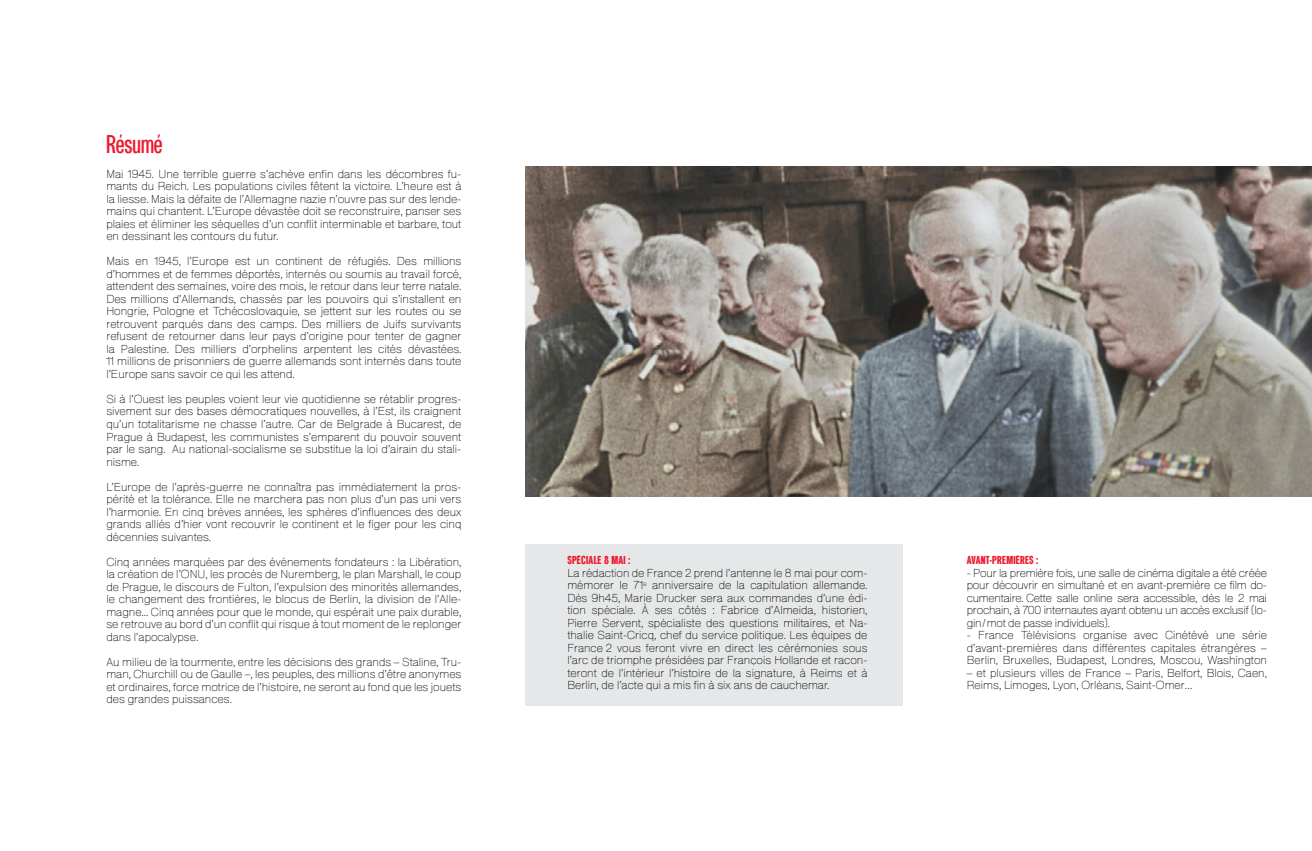
<style>
.page{position:relative;width:1312px;height:851px;background:#fff}
.page>*{position:absolute;margin:0;border:0;box-sizing:border-box;transform-origin:0 0}
.t1{font:25px "FTV Etroit";color:#ed1b2f}
.t2{font:100 11.25px/12.5px "FTV Heldustry";color:#000;text-align:justify}
.t3{font:600 11.25px "FTV Etroit";letter-spacing:.02em;color:#ed1b2f}
</style>
<div class="page">
<img style="left:525px;top:167px;width:786px;height:329px">
<div style="left:525px;top:544px;width:377px;height:161px;background:#e6e7e8"></div>
<h1 class="t1" style="left:106px;top:132px;width:58px">Résumé</h1>
<p class="t2" style="left:106px;top:167px;width:356px">Mai 1945. Une terrible guerre s’achève enfin dans les décombres fu&shy;mants du Reich. Les populations civiles fêtent la victoire. L’heure est à la liesse. Mais la défaite de l’Allemagne nazie n’ouvre pas sur des lende&shy;mains qui chantent. L’Europe dévastée doit se reconstruire, panser ses plaies et éliminer les séquelles d’un conflit interminable et barbare, tout en dessinant les contours du futur.</p>
<p class="t2" style="left:106px;top:255px;width:356px">Mais en 1945, l’Europe est un continent de réfugiés. Des millions d’hommes et de femmes déportés, internés ou soumis au travail forcé, attendent des semaines, voire des mois, le retour dans leur terre natale.<br>Des millions d’Allemands, chassés par les pouvoirs qui s’installent en Hongrie, Pologne et Tchécoslovaquie, se jettent sur les routes ou se retrouvent parqués dans des camps. Des milliers de Juifs survivants refusent de retourner dans leur pays d’origine pour tenter de gagner la Palestine. Des milliers d’orphelins arpentent les cités dévastées.<br>11 millions de prisonniers de guerre allemands sont internés dans toute l’Europe sans savoir ce qui les attend.</p>
<p class="t2" style="left:106px;top:392px;width:356px">Si à l’Ouest les peuples voient leur vie quotidienne se rétablir progres&shy;sivement sur des bases démocratiques nouvelles, à l’Est, ils craignent qu’un totalitarisme ne chasse l’autre. Car de Belgrade à Bucarest, de Prague à Budapest, les communistes s’emparent du pouvoir souvent par le sang. Au national-socialisme se substitue la loi d’airain du stali&shy;nisme.</p>
<p class="t2" style="left:106px;top:480px;width:356px">L’Europe de l’après-guerre ne connaîtra pas immédiatement la pros&shy;périté et la tolérance. Elle ne marchera pas non plus d’un pas uni vers l’harmonie. En cinq brèves années, les sphères d’influences des deux grands alliés d’hier vont recouvrir le continent et le figer pour les cinq décennies suivantes.</p>
<p class="t2" style="left:106px;top:555px;width:356px">Cinq années marquées par des événements fondateurs : la Libération, la création de l’ONU, les procès de Nuremberg, le plan Marshall, le coup de Prague, le discours de Fulton, l’expulsion des minorités allemandes, le changement des frontières, le blocus de Berlin, la division de l’Alle&shy;magne... Cinq années pour que le monde, qui espérait une paix durable, se retrouve au bord d’un conflit qui risque à tout moment de le replonger dans l’apocalypse.</p>
<p class="t2" style="left:106px;top:655px;width:356px">Au milieu de la tourmente, entre les décisions des grands – Staline, Tru&shy;man, Churchill ou de Gaulle –, les peuples, des millions d’être anonymes et ordinaires, force motrice de l’histoire, ne seront au fond que les jouets des grandes puissances.</p>
<p class="t3" style="left:567px;top:554px;width:65px">SPÉCIALE 8 MAI :</p>
<p class="t2" style="left:567px;top:566px;width:302px">La rédaction de France 2 prend l’antenne le 8 mai pour com&shy;mémorer le 71<sup>e</sup> anniversaire de la capitulation allemande.<br>Dès 9h45, Marie Drucker sera aux commandes d’une édi&shy;tion spéciale. À ses côtés : Fabrice d’Almeida, historien, Pierre Servent, spécialiste des questions militaires, et Na&shy;thalie Saint-Cricq, chef du service politique. Les équipes de France 2 vous feront vivre en direct les cérémonies sous l’arc de triomphe présidées par François Hollande et racon&shy;teront de l’intérieur l’histoire de la signature, à Reims et à Berlin, de l’acte qui a mis fin à six ans de cauchemar.</p>
<p class="t3" style="left:966px;top:554px;width:73px">AVANT-PREMIÈRES :</p>
<p class="t2" style="left:966px;top:566px;width:302px">- Pour la première fois, une salle de cinéma digitale a été créée pour découvrir en simultané et en avant-première ce film do&shy;cumentaire. Cette salle online sera accessible, dès le 2 mai prochain, à 700 internautes ayant obtenu un accès exclusif (lo&shy;gin/mot de passe individuels).</p>
<p class="t2" style="left:966px;top:628px;width:302px">- France Télévisions organise avec Cinétévé une série d’avant-premières dans différentes capitales étrangères – Berlin, Bruxelles, Budapest, Londres, Moscou, Washington</p>
<p class="t2" style="left:966px;top:666px;width:302px">– et plusieurs villes de France – Paris, Belfort, Blois, Caen,<br>Reims, Limoges, Lyon, Orléans, Saint-Omer…</p>
</div>
